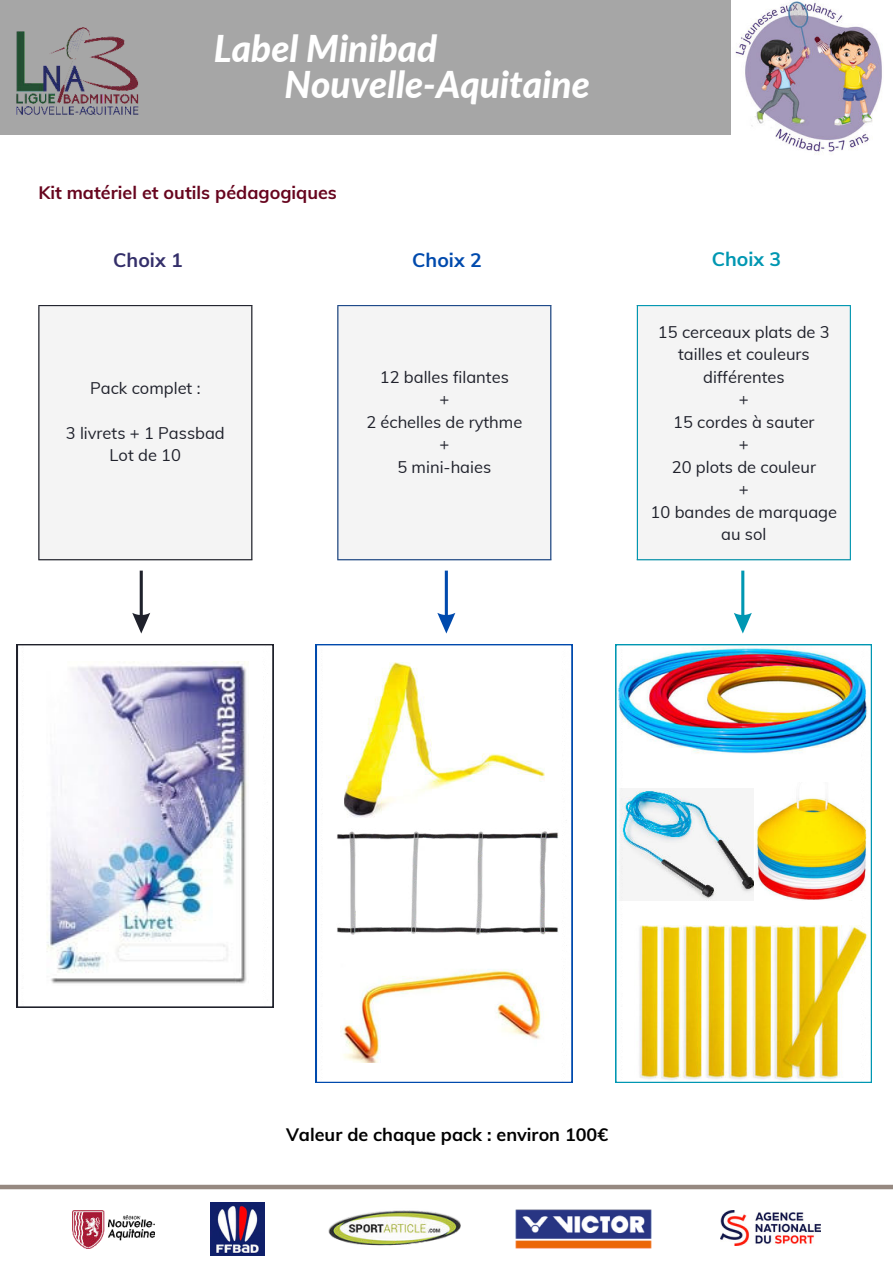
<style>
.page{position:relative;width:893px;height:1264px;background:#fff}
.page>*{position:absolute;margin:0;border:0;box-sizing:border-box;transform-origin:0 0}
.t1{font:italic 800 36.9px/36px "Lato";color:#fff}
.t2{font:700 19.5px "Muli";color:#342f6a}
.t3{font:700 19.5px "Muli";color:#004aad}
.t4{font:700 19.5px "Muli";color:#0097b2}
.t5{font:700 18px "Muli";color:#67051e}
.t6{font:700 18px "Muli";color:#000}
.t7{font:16.5px/22.5px "Muli";color:#1f212b;text-align:center}
</style>
<div class="page">
<div style="left:0;top:1184px;width:892px;height:5px;background:#968981"></div>
<div style="left:0;top:0;width:892px;height:135px;background:#a6a6a6"></div>
<img style="left:16px;top:27px;width:123px;height:88px">
<img style="left:731px;top:0;width:161px;height:152px">
<div style="left:38px;top:305px;width:214px;height:255px;background:#f4f4f4"></div>
<hr style="left:38px;top:306px;width:1px;height:253px;background:#1f212b">
<hr style="left:251px;top:306px;width:1px;height:253px;background:#1f212b">
<hr style="left:38px;top:305px;width:214px;height:1px;background:#1f212b">
<hr style="left:38px;top:559px;width:214px;height:1px;background:#1f212b">
<div style="left:337px;top:305px;width:214px;height:255px;background:#f4f4f4"></div>
<hr style="left:337px;top:306px;width:1px;height:253px;background:#1a4789">
<hr style="left:550px;top:306px;width:1px;height:253px;background:#1a4789">
<hr style="left:337px;top:305px;width:214px;height:1px;background:#1a4789">
<hr style="left:337px;top:559px;width:214px;height:1px;background:#1a4789">
<div style="left:636px;top:305px;width:214px;height:255px;background:#f4f4f4"></div>
<hr style="left:636px;top:306px;width:2px;height:253px;background:#0097b2">
<hr style="left:849px;top:306px;width:1px;height:253px;background:#0097b2">
<hr style="left:636px;top:305px;width:214px;height:1px;background:#0097b2">
<hr style="left:636px;top:559px;width:214px;height:1px;background:#0097b2">
<img style="left:615px;top:644px;width:256px;height:438px">
<svg style="left:316px;top:644px;width:256px;height:438px"></svg>
<svg style="left:17px;top:644px;width:256px;height:363px"></svg>
<svg style="left:132px;top:570px;width:18px;height:63px"></svg>
<svg style="left:437px;top:570px;width:18px;height:63px"></svg>
<svg style="left:734px;top:570px;width:17px;height:63px"></svg>
<img style="left:515px;top:1209px;width:137px;height:40px">
<img style="left:72px;top:1210px;width:82px;height:38px">
<img style="left:328px;top:1210px;width:133px;height:36px">
<img style="left:720px;top:1210px;width:100px;height:34px">
<img style="left:211px;top:1202px;width:53px;height:53px">
<h1 class="t1" style="left:284px;top:29px;width:307px;text-indent:-71px">Label Minibad<br>Nouvelle-Aquitaine</h1>
<p class="t5" style="left:38px;top:179px;width:300px">Kit matériel et outils pédagogiques</p>
<p class="t2" style="left:113px;top:246px;width:71px">Choix 1</p>
<p class="t3" style="left:412px;top:246px;width:71px">Choix 2</p>
<p class="t4" style="left:711px;top:244px;width:71px">Choix 3</p>
<p class="t7" style="left:90px;top:376px;width:112px">Pack complet :</p>
<p class="t7" style="left:66px;top:421px;width:160px">3 livrets + 1 Passbad<br>Lot de 10</p>
<p class="t7" style="left:366px;top:364px;width:157px">12 balles filantes<br>+<br>2 échelles de rythme +<br>5 mini-haies</p>
<p class="t7" style="left:650px;top:320px;width:188px">15 cerceaux plats de 3 tailles et couleurs différentes<br>+<br>15 cordes à sauter<br>+<br>20 plots de couleur<br>+<br>10 bandes de marquage au sol</p>
<p class="t6" style="left:286px;top:1121px;width:324px">Valeur de chaque pack : environ 100€</p>
</div>
